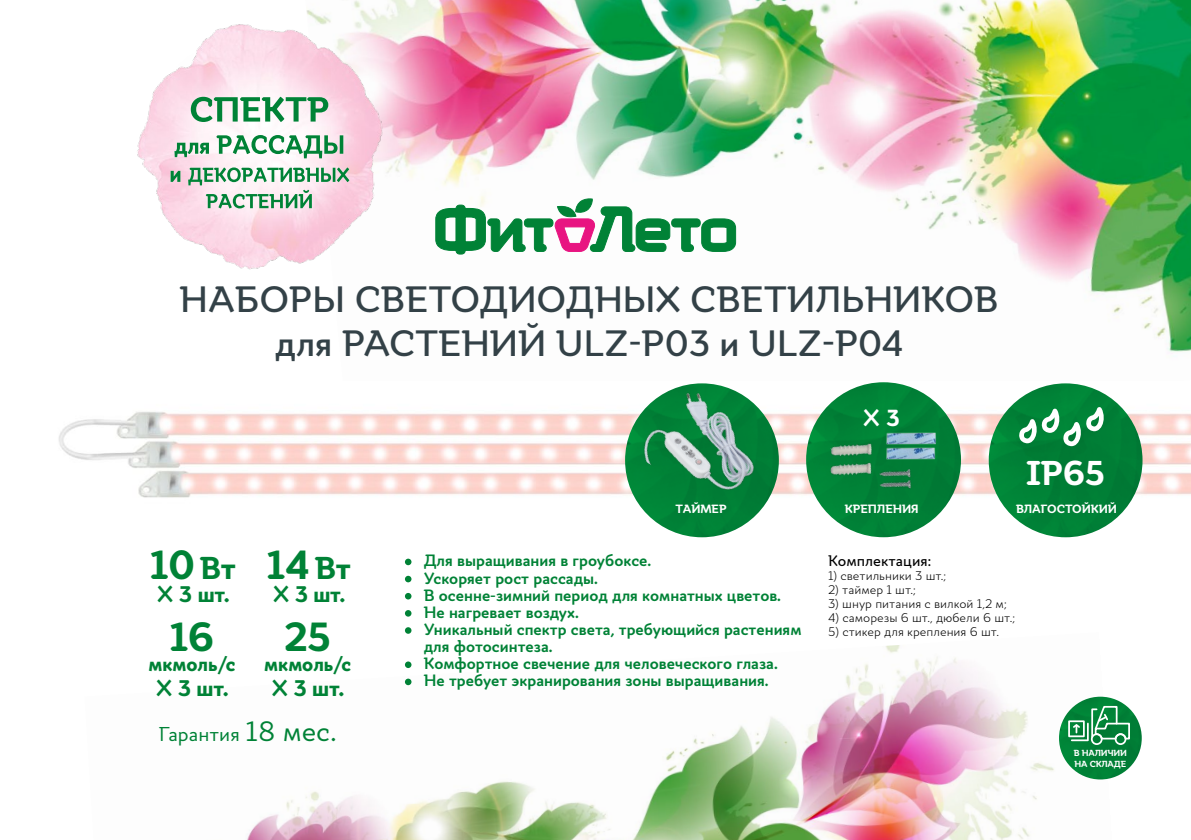
<style>
.page{position:relative;width:1191px;height:840px;background:#fff}
.page>*{position:absolute;margin:0;border:0;box-sizing:border-box;transform-origin:0 0}
.t1{font:800 40.6px "Quiza Pro";letter-spacing:-.01em;color:#008236}
.t2{font:37.2px "Quiza Pro";color:#fff}
.t3{font:600 36.6px/43.8px "Quiza Pro";color:#334147;text-align:center}
.t4{font:800 34.4px "Quiza Pro";color:#fff}
.t5{font:800 22.6px "Quiza Pro";letter-spacing:-.01em;color:#008236}
.t6{font:800 20.2px "Quiza Pro";color:#008236}
.t7{font:20px "Quiza Pro";color:#008236}
.t8{font:700 16.4px/17.2px "Quiza Pro";color:#008236}
.t9{font:500 15.2px "Quiza Pro";color:#000}
.t10{font:300 12.6px "Quiza Pro";color:#000}
.t11{font:800 12px "Quiza Pro";color:#fff}
.t12{font:800 8.8px/10.6px "Quiza Pro";letter-spacing:-.01em;color:#fff}
.s1{font-weight:800;font-size:23.2px}
.s2{font-size:31.6px}
.s3{font-weight:400;font-size:36px}
.s4{font-size:28px}
</style>
<div class="page">
<img style="left:306px;top:0;width:885px;height:352px">
<img style="left:247px;top:633px;width:865px;height:206px">
<svg style="left:435px;top:198px;width:301px;height:56px"></svg>
<img style="left:1059px;top:696px;width:82px;height:83px;border-radius:41px">
<div style="left:1090px;top:732px;width:12px;height:12px;border:2px solid #fff;border-radius:50%"></div>
<div style="left:1114px;top:732px;width:12px;height:12px;border:2px solid #fff;border-radius:50%"></div>
<div style="left:1068px;top:720px;width:16px;height:16px;border:2px solid #fff"></div>
<svg style="left:1070px;top:704px;width:60px;height:37px;background:#40a068"></svg>
<img style="left:59px;top:382px;width:1132px;height:147px">
<img style="left:137px;top:23px;width:248px;height:248px">
<svg style="left:191px;top:97px;width:137px;height:25px"></svg>
<svg style="left:174px;top:143px;width:35px;height:14px"></svg>
<svg style="left:216px;top:135px;width:127px;height:23px"></svg>
<svg style="left:171px;top:171px;width:9px;height:11px"></svg>
<svg style="left:188px;top:167px;width:161px;height:41px"></svg>
<div style="left:405px;top:558px;width:6px;height:7px;background:#008236;border-radius:50%"></div>
<div style="left:405px;top:575px;width:6px;height:7px;background:#008236;border-radius:50%"></div>
<svg style="left:405px;top:592px;width:6px;height:7px"></svg>
<svg style="left:405px;top:609px;width:6px;height:7px"></svg>
<svg style="left:405px;top:627px;width:6px;height:6px"></svg>
<svg style="left:405px;top:661px;width:6px;height:6px"></svg>
<svg style="left:405px;top:678px;width:6px;height:6px"></svg>
<img style="left:806px;top:382px;width:155px;height:155px;border-radius:77px">
<img style="left:820px;top:405px;width:101px;height:102px">
<img style="left:884px;top:429px;width:54px;height:15px">
<img style="left:883px;top:444px;width:55px;height:18px">
<img style="left:988px;top:383px;width:154px;height:154px;border-radius:77px">
<svg style="left:1014px;top:403px;width:91px;height:45px"></svg>
<img style="left:625px;top:383px;width:154px;height:154px;border-radius:77px">
<img style="left:617px;top:382px;width:151px;height:122px">
<p class="t3" style="left:180px;top:276px;width:820px">НАБОРЫ СВЕТОДИОДНЫХ СВЕТИЛЬНИКОВ для РАСТЕНИЙ ULZ-P03 и ULZ-P04</p>
<p class="t2" style="left:862px;top:390px;width:39px">х <span class="s1">3</span></p>
<h3 class="t4" style="left:1026px;top:451px;width:80px">IP65</h3>
<p class="t1" style="left:150px;top:539px;width:88px">10 <span class="s2">Вт</span></p>
<p class="t5" style="left:157px;top:579px;width:74px"><span class="s3">х</span> 3 шт.</p>
<p class="t1" style="left:170px;top:611px;width:46px">16</p>
<p class="t6" style="left:148px;top:651px;width:88px">мкмоль/с</p>
<p class="t5" style="left:155px;top:673px;width:74px"><span class="s3">х</span> 3 шт.</p>
<p class="t1" style="left:266px;top:539px;width:86px">14 <span class="s2">Вт</span></p>
<p class="t5" style="left:272px;top:579px;width:74px"><span class="s3">х</span> 3 шт.</p>
<p class="t1" style="left:284px;top:611px;width:48px">25</p>
<p class="t6" style="left:264px;top:651px;width:88px">мкмоль/с</p>
<p class="t5" style="left:271px;top:673px;width:74px"><span class="s3">х</span> 3 шт.</p>
<p class="t7" style="left:159px;top:721px;width:179px">Гарантия <span class="s4">18 мес.</span></p>
<p class="t11" style="left:675px;top:500px;width:53px">ТАЙМЕР</p>
<p class="t11" style="left:845px;top:500px;width:75px">КРЕПЛЕНИЯ</p>
<p class="t11" style="left:1016px;top:500px;width:102px">ВЛАГОСТОЙКИЙ</p>
<p class="t8" style="left:424px;top:551px;width:229px">Для выращивания в гроубоксе.</p>
<p class="t8" style="left:424px;top:568px;width:176px">Ускоряет рост рассады.</p>
<p class="t8" style="left:424px;top:586px;width:358px">В осенне-зимний период для комнатных цветов.</p>
<p class="t8" style="left:424px;top:603px;width:156px">Не нагревает воздух.</p>
<p class="t8" style="left:424px;top:620px;width:379px">Уникальный спектр света, требующийся растениям для фотосинтеза.</p>
<p class="t8" style="left:424px;top:654px;width:355px">Комфортное свечение для человеческого глаза.</p>
<p class="t8" style="left:424px;top:671px;width:346px">Не требует экранирования зоны выращивания.</p>
<p class="t9" style="left:828px;top:551px;width:105px">Комплектация:</p>
<p class="t10" style="left:828px;top:568px;width:120px">1) светильники 3 шт.;</p>
<p class="t10" style="left:828px;top:582px;width:89px">2) таймер 1 шт.;</p>
<p class="t10" style="left:828px;top:596px;width:180px">3) шнур питания с вилкой 1,2 м;</p>
<p class="t10" style="left:828px;top:610px;width:188px">4) саморезы 6 шт., дюбели 6 шт.;</p>
<p class="t10" style="left:828px;top:624px;width:172px">5) стикер для крепления 6 шт.</p>
<p class="t12" style="left:1073px;top:747px;width:55px">В НАЛИЧИИ<br>НА СКЛАДЕ</p>
</div>
